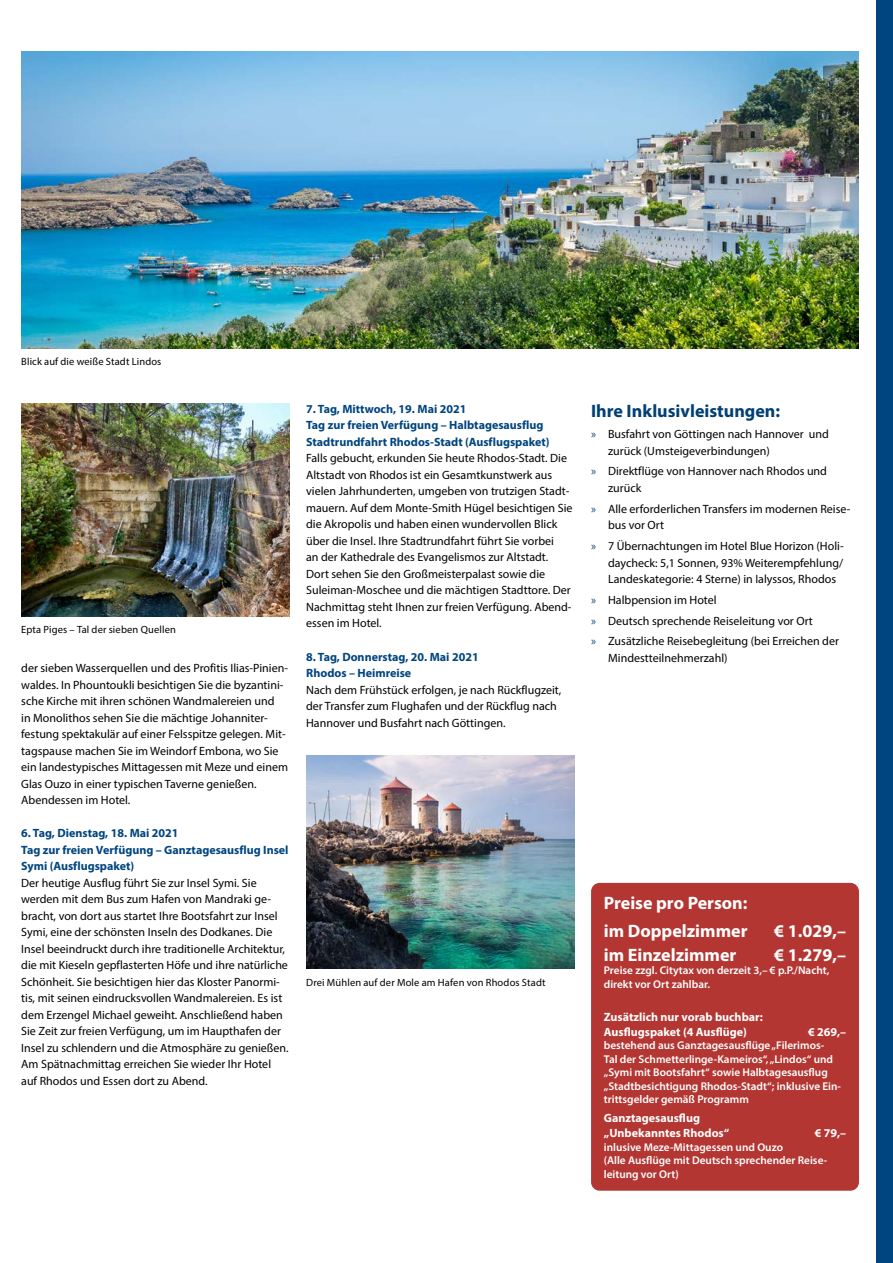
<style>
.page{position:relative;width:893px;height:1263px;background:#fff}
.page>*{position:absolute;margin:0;border:0;box-sizing:border-box;transform-origin:0 0}
.t1{font:700 18px/28px "Myriad Pro";color:#fff}
.t2{font:700 18px "Myriad Pro";color:#003f74}
.t3{font:12px/16.5px "Myriad Pro";color:#000}
.t4{font:700 12px/16.5px "Myriad Pro";color:#00457f}
.t5{font:700 12px/15px "Myriad Pro";color:#fff}
.t6{font:600 11.25px/13.5px "Myriad Pro";color:#fff}
.t7{font:10.5px "Myriad Pro";letter-spacing:.015em;color:#000}
.s1{color:#00457f}
</style>
<div class="page">
<div style="left:876px;top:0;width:17px;height:1263px;background:#00457f"></div>
<div style="left:591px;top:883px;width:268px;height:308px;background:#b33632;border-radius:9px"></div>
<img style="left:21px;top:51px;width:838px;height:298px">
<img style="left:21px;top:404px;width:268px;height:212px">
<img style="left:306px;top:756px;width:268px;height:212px">
<p class="t7" style="left:21px;top:355px;width:142px">Blick auf die weiße Stadt Lindos</p>
<p class="t7" style="left:21px;top:623px;width:156px">Epta Piges – Tal der sieben Quellen</p>
<p class="t3" style="left:21px;top:660px;width:268px">der sieben Wasserquellen und des Profitis Ilias-Pinien&shy;waldes. In Phountoukli besichtigen Sie die byzantini&shy;sche Kirche mit ihren schönen Wandmalereien und<br>in Monolithos sehen Sie die mächtige Johanniter&shy;festung spektakulär auf einer Felsspitze gelegen. Mit&shy;tagspause machen Sie im Weindorf Embona, wo Sie ein landestypisches Mittagessen mit Meze und einem Glas Ouzo in einer typischen Taverne genießen.<br>Abendessen im Hotel.</p>
<p class="t4" style="left:21px;top:825px;width:269px">6. Tag, Dienstag, 18. Mai 2021<br>Tag zur freien Verfügung – Ganztagesausflug Insel<br>Symi (Ausflugspaket)</p>
<p class="t3" style="left:21px;top:874px;width:269px">Der heutige Ausflug führt Sie zur Insel Symi. Sie werden mit dem Bus zum Hafen von Mandraki ge&shy;bracht, von dort aus startet Ihre Bootsfahrt zur Insel Symi, eine der schönsten Inseln des Dodkanes. Die Insel beeindruckt durch ihre traditionelle Architektur, die mit Kieseln gepflasterten Höfe und ihre natürliche Schönheit. Sie besichtigen hier das Kloster Panormi&shy;tis, mit seinen eindrucksvollen Wandmalereien. Es ist dem Erzengel Michael geweiht. Anschließend haben Sie Zeit zur freien Verfügung, um im Haupthafen der Insel zu schlendern und die Atmosphäre zu genießen.<br>Am Spätnachmittag erreichen Sie wieder Ihr Hotel auf Rhodos und Essen dort zu Abend.</p>
<p class="t4" style="left:306px;top:400px;width:245px">7. Tag, Mittwoch, 19. Mai 2021<br>Tag zur freien Verfügung – Halbtagesausflug<br>Stadtrundfahrt Rhodos-Stadt (Ausflugspaket)</p>
<p class="t3" style="left:306px;top:450px;width:268px">Falls gebucht, erkunden Sie heute Rhodos-Stadt. Die Altstadt von Rhodos ist ein Gesamtkunstwerk aus vielen Jahrhunderten, umgeben von trutzigen Stadt&shy;mauern. Auf dem Monte-Smith Hügel besichtigen Sie die Akropolis und haben einen wundervollen Blick über die Insel. Ihre Stadtrundfahrt führt Sie vorbei<br>an der Kathedrale des Evangelismos zur Altstadt.<br>Dort sehen Sie den Großmeisterpalast sowie die Suleiman-Moschee und die mächtigen Stadttore. Der Nachmittag steht Ihnen zur freien Verfügung. Abend&shy;essen im Hotel.</p>
<p class="t4" style="left:306px;top:648px;width:174px">8. Tag, Donnerstag, 20. Mai 2021<br>Rhodos – Heimreise</p>
<p class="t3" style="left:306px;top:681px;width:257px">Nach dem Frühstück erfolgen, je nach Rückflugzeit, der Transfer zum Flughafen und der Rückflug nach<br>Hannover und Busfahrt nach Göttingen.</p>
<p class="t7" style="left:306px;top:976px;width:241px">Drei Mühlen auf der Mole am Hafen von Rhodos Stadt</p>
<h1 class="t2" style="left:591px;top:400px;width:191px">Ihre Inklusivleistungen:</h1>
<p class="t3" style="left:608px;top:426px;width:222px;text-indent:-17px"><span class="s1">»</span> Busfahrt von Göttingen nach Hannover und zurück (Umsteigeverbindungen)</p>
<p class="t3" style="left:608px;top:463px;width:220px;text-indent:-17px"><span class="s1">»</span> Direktflüge von Hannover nach Rhodos und zurück</p>
<p class="t3" style="left:608px;top:500px;width:244px;text-indent:-17px"><span class="s1">»</span> Alle erforderlichen Transfers im modernen Reise&shy;bus vor Ort</p>
<p class="t3" style="left:608px;top:537px;width:237px;text-align:justify;text-indent:-17px"><span class="s1">»</span> 7 Übernachtungen im Hotel Blue Horizon (Holi&shy;daycheck: 5,1 Sonnen, 93% Weiterempfehlung/ Landeskategorie: 4 Sterne) in Ialyssos, Rhodos</p>
<p class="t3" style="left:591px;top:589px;width:249px;line-height:20.7px"><span class="s1">»</span> Halbpension im Hotel<br><span class="s1">»</span> Deutsch sprechende Reiseleitung vor Ort<br><span class="s1">»</span> Zusätzliche Reisebegleitung (bei Erreichen der</p>
<p class="t3" style="left:608px;top:649px;width:121px">Mindestteilnehmerzahl)</p>
<h1 class="t1" style="left:604px;top:888px;width:145px">Preise pro Person: im Doppelzimmer</h1>
<h1 class="t1" style="left:774px;top:916px;width:73px">€ 1.029,–</h1>
<h1 class="t1" style="left:604px;top:940px;width:134px">im Einzelzimmer</h1>
<h1 class="t1" style="left:774px;top:940px;width:73px">€ 1.279,–</h1>
<p class="t6" style="left:604px;top:963px;width:227px">Preise zzgl. Citytax von derzeit 3,– € p.P./Nacht, direkt vor Ort zahlbar.</p>
<p class="t5" style="left:604px;top:1009px;width:160px">Zusätzlich nur vorab buchbar:<br>Ausflugspaket (4 Ausflüge)</p>
<p class="t5" style="left:808px;top:1024px;width:40px">€ 269,–</p>
<p class="t6" style="left:604px;top:1038px;width:239px">bestehend aus Ganztagesausflüge „Filerimos-<br>Tal der Schmetterlinge-Kameiros“, „Lindos“ und „Symi mit Bootsfahrt“ sowie Halbtagesausflug „Stadtbesichtigung Rhodos-Stadt“; inklusive Ein&shy;trittsgelder gemäß Programm</p>
<p class="t5" style="left:604px;top:1110px;width:127px">Ganztagesausflug „Unbekanntes Rhodos“</p>
<p class="t5" style="left:815px;top:1125px;width:33px">€ 79,–</p>
<p class="t6" style="left:604px;top:1140px;width:225px">inlusive Meze-Mittagessen und Ouzo<br>(Alle Ausflüge mit Deutsch sprechender Reise&shy;leitung vor Ort)</p>
</div>
